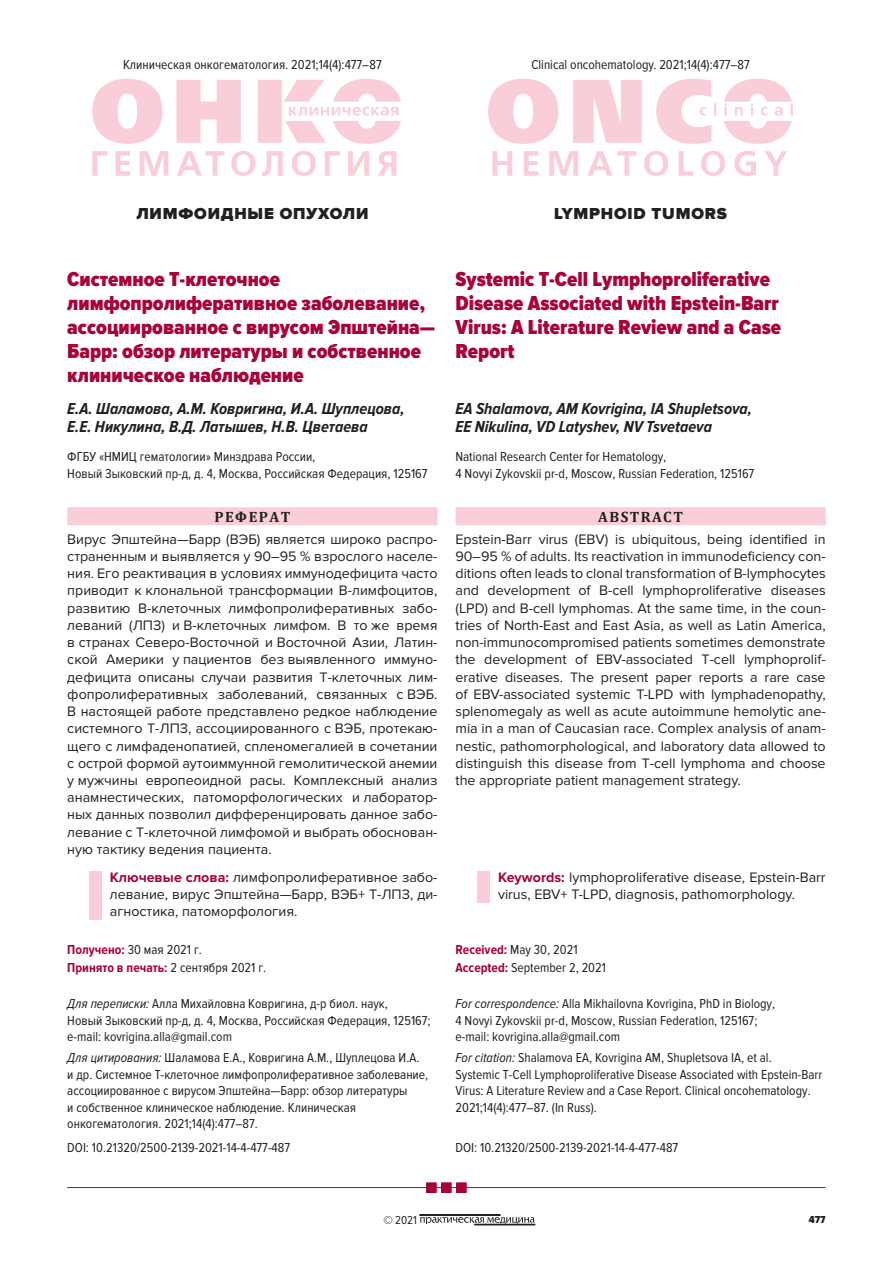
<style>
.page{position:relative;width:893px;height:1263px;background:#fff}
.page>*{position:absolute;margin:0;border:0;box-sizing:border-box;transform-origin:0 0}
.t1{font:900 21px/24px "Proxima Nova Cond";color:#a7023c}
.t2{font:italic 700 16.5px/18px "Proxima Nova Cond";color:#231f20}
.t3{font:900 16.5px "Proxima Nova";letter-spacing:.05em;color:#231f20}
.t4{font:700 15px "Cambria";letter-spacing:.1em;color:#231f20}
.t5{font:14.25px/17.2px "Proxima Nova";color:#231f20;text-align:justify}
.t6{font:13.5px/16.5px "Proxima Nova Cond";color:#231f20}
.t7{font:12px "Proxima Nova Cond";color:#231f20}
.t8{font:900 10.5px "Proxima Nova Cond";color:#231f20}
.s1{font-weight:700;color:#a7023c}
.s2{font-style:italic}
</style>
<div class="page">
<svg style="left:420px;top:1217px;width:115px;height:7px"></svg>
<div style="left:420px;top:1214px;width:80px;height:1px;border:1px solid #231f20"></div>
<div style="left:474px;top:1224px;width:61px;height:1px;border:1px solid #231f20"></div>
<svg style="left:492px;top:151px;width:295px;height:25px"></svg>
<svg style="left:488px;top:79px;width:305px;height:65px"></svg>
<svg style="left:92px;top:79px;width:309px;height:65px"></svg>
<svg style="left:92px;top:151px;width:304px;height:25px"></svg>
<div style="left:67px;top:507px;width:370px;height:18px;background:#f9ced8"></div>
<div style="left:89px;top:871px;width:13px;height:48px;background:#f9ced8"></div>
<hr style="left:67px;top:1187px;width:759px;height:1px;background:#a7023c">
<div style="left:427px;top:1183px;width:9px;height:9px;background:#a7023c"></div>
<div style="left:426px;top:1182px;width:11px;height:11px;border:2px solid #a7023c"></div>
<div style="left:442px;top:1183px;width:9px;height:9px;background:#a7023c"></div>
<div style="left:441px;top:1182px;width:11px;height:11px;border:2px solid #a7023c"></div>
<div style="left:457px;top:1183px;width:9px;height:9px;background:#a7023c"></div>
<div style="left:456px;top:1182px;width:11px;height:11px;border:2px solid #a7023c"></div>
<div style="left:455px;top:507px;width:371px;height:18px;background:#f9ced8"></div>
<div style="left:477px;top:871px;width:13px;height:31px;background:#f9ced8"></div>
<p class="t6" style="left:123px;top:57px;width:260px">Клиническая онкогематология. 2021;14(4):477–87</p>
<p class="t6" style="left:531px;top:57px;width:220px">Clinical oncohematology. 2021;14(4):477–87</p>
<p class="t3" style="left:136px;top:204px;width:233px">ЛИМФОИДНЫЕ ОПУХОЛИ</p>
<p class="t3" style="left:554px;top:204px;width:174px">LYMPHOID TUMORS</p>
<h1 class="t1" style="left:67px;top:267px;width:370px">Системное Т-клеточное лимфопролиферативное заболевание, ассоциированное с вирусом Эпштейна—<br>Барр: обзор литературы и собственное клиническое наблюдение</h1>
<p class="t2" style="left:67px;top:401px;width:339px">Е.А. Шаламова, А.М. Ковригина, И.А. Шуплецова,<br>Е.Е. Никулина, В.Д. Латышев, Н.В. Цветаева</p>
<p class="t6" style="left:67px;top:449px;width:362px">ФГБУ «НМИЦ гематологии» Минздрава России,<br>Новый Зыковский пр-д, д. 4, Москва, Российская Федерация, 125167</p>
<p class="t4" style="left:214px;top:506px;width:78px">РЕФЕРАТ</p>
<p class="t5" style="left:67px;top:530px;width:372px">Вирус Эпштейна—Барр (ВЭБ) является широко распро&shy;страненным и выявляется у 90–95 % взрослого населе&shy;ния. Его реактивация в условиях иммунодефицита часто приводит к клональной трансформации В-лимфоцитов, развитию В-клеточных лимфопролиферативных забо&shy;леваний (ЛПЗ) и В-клеточных лимфом. В то же время в странах Северо-Восточной и Восточной Азии, Латин&shy;ской Америки у пациентов без выявленного иммуно&shy;дефицита описаны случаи развития Т-клеточных лим&shy;фопролиферативных заболеваний, связанных с ВЭБ.<br>В настоящей работе представлено редкое наблюдение системного T-ЛПЗ, ассоциированного с ВЭБ, протекаю&shy;щего с лимфаденопатией, спленомегалией в сочетании с острой формой аутоиммунной гемолитической анемии у мужчины европеоидной расы. Комплексный анализ анамнестических, патоморфологических и лаборатор&shy;ных данных позволил дифференцировать данное забо&shy;левание с Т-клеточной лимфомой и выбрать обоснован&shy;ную тактику ведения пациента.</p>
<p class="t5" style="left:110px;top:869px;width:329px"><span class="s1">Ключевые слова:</span> лимфопролиферативное забо&shy;левание, вирус Эпштейна—Барр, ВЭБ+ T-ЛПЗ, ди&shy;агностика, патоморфология.</p>
<p class="t6" style="left:67px;top:942px;width:201px;line-height:18px"><span class="s1">Получено:</span> 30 мая 2021 г.<br><span class="s1">Принято в печать:</span> 2 сентября 2021 г.</p>
<p class="t6" style="left:67px;top:996px;width:365px"><span class="s2">Для переписки:</span> Алла Михайловна Ковригина, д-р биол. наук,<br>Новый Зыковский пр-д, д. 4, Москва, Российская Федерация, 125167; e-mail: kovrigina.alla@gmail.com</p>
<p class="t6" style="left:67px;top:1050px;width:362px"><span class="s2">Для цитирования:</span> Шаламова Е.А., Ковригина А.М., Шуплецова И.А. и др. Системное Т-клеточное лимфопролиферативное заболевание, ассоциированное с вирусом Эпштейна—Барр: обзор литературы<br>и собственное клиническое наблюдение. Клиническая онкогематология. 2021;14(4):477–87.</p>
<p class="t6" style="left:67px;top:1140px;width:224px">DOI: 10.21320/2500-2139-2021-14-4-477-487</p>
<h1 class="t1" style="left:455px;top:267px;width:327px">Systemic Т-Cell Lymphoproliferative<br>Disease Associated with Epstein-Barr<br>Virus: A Literature Review and a Case<br>Report</h1>
<p class="t2" style="left:455px;top:401px;width:298px">EA Shalamova, AM Kovrigina, IA Shupletsova,<br>EE Nikulina, VD Latyshev, NV Tsvetaeva</p>
<p class="t6" style="left:455px;top:449px;width:300px">National Research Center for Hematology,<br>4 Novyi Zykovskii pr-d, Moscow, Russian Federation, 125167</p>
<p class="t4" style="left:598px;top:506px;width:86px">ABSTRACT</p>
<p class="t5" style="left:455px;top:530px;width:372px">Epstein-Barr virus (EBV) is ubiquitous, being identified in 90–95 % of adults. Its reactivation in immunodeficiency con&shy;ditions often leads to clonal transformation of В-lymphocytes and development of В-cell lymphoproliferative diseases (LPD) and В-cell lymphomas. At the same time, in the coun&shy;tries of North-East and East Asia, as well as Latin America, non-immunocompromised patients sometimes demonstrate the development of EBV-associated Т-cell lymphoprolif&shy;erative diseases. The present paper reports a rare case of EBV-associated systemic T-LPD with lymphadenopathy, splenomegaly as well as acute autoimmune hemolytic ane&shy;mia in a man of Caucasian race. Complex analysis of anam&shy;nestic, pathomorphological, and laboratory data allowed to distinguish this disease from Т-cell lymphoma and choose the appropriate patient management strategy.</p>
<p class="t5" style="left:498px;top:869px;width:329px"><span class="s1">Keywords:</span> lymphoproliferative disease, Epstein-Barr virus, EBV+ T-LPD, diagnosis, pathomorphology.</p>
<p class="t6" style="left:455px;top:941px;width:152px;line-height:18px"><span class="s1">Received:</span> May 30, 2021<br><span class="s1">Accepted:</span> September 2, 2021</p>
<p class="t6" style="left:455px;top:996px;width:321px"><span class="s2">For correspondence:</span> Alla Mikhailovna Kovrigina, PhD in Biology,<br>4 Novyi Zykovskii pr-d, Moscow, Russian Federation, 125167; e-mail: kovrigina.alla@gmail.com</p>
<p class="t6" style="left:455px;top:1050px;width:368px"><span class="s2">For citation:</span> Shalamova EA, Kovrigina AM, Shupletsova IA, et al.<br>Systemic Т-Cell Lymphoproliferative Disease Associated with Epstein-Barr Virus: A Literature Review and a Case Report. Clinical oncohematology.<br>2021;14(4):477–87. (In Russ).</p>
<p class="t6" style="left:455px;top:1140px;width:224px">DOI: 10.21320/2500-2139-2021-14-4-477-487</p>
<p class="t7" style="left:383px;top:1213px;width:35px">© 2021</p>
<p class="t8" style="left:809px;top:1213px;width:18px">477</p>
</div>
